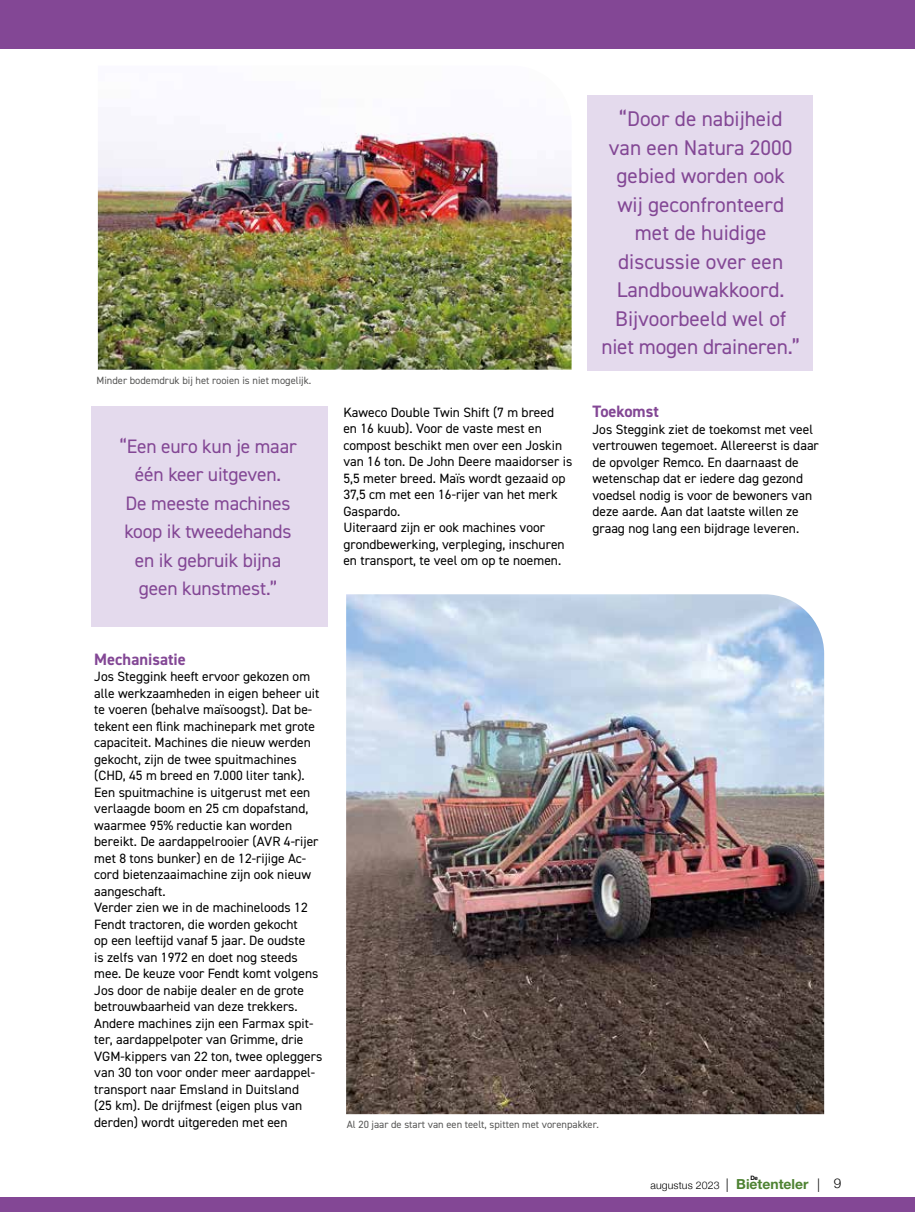
<style>
.page{position:relative;width:915px;height:1212px;background:#fff}
.page>*{position:absolute;margin:0;border:0;box-sizing:border-box;transform-origin:0 0}
.t1{font:21.3px/28.5px "DIN2014";color:#834795;text-align:center}
.t2{font:19.5px/28.5px "DIN2014";letter-spacing:-.01em;color:#834795;text-align:center}
.t3{font:700 16.5px "DIN2014";color:#834795}
.t4{font:13.5px/16.5px "DIN2014";color:#000}
.t5{font:300 13.5px "Helvetica Neue";color:#000}
.t6{font:10.5px "DIN2014";color:#575756}
.t7{font:300 10.5px "Helvetica Neue";letter-spacing:.01em;color:#000}
.t8{font:700 6px "Helvetica Neue LT Std";color:#000}
.s1{font-size:13.5px}
.s2{font-family:"Helvetica Neue LT Std";font-weight:700;font-size:13.95px;color:#4d8231}
</style>
<div class="page">
<div style="left:0;top:1197px;width:914px;height:15px;background:#834795"></div>
<div style="left:0;top:0;width:914px;height:49px;background:#834795"></div>
<div style="left:587px;top:96px;width:225px;height:275px;background:#e4daed"></div>
<div style="left:91px;top:406px;width:237px;height:220px;background:#e4daed"></div>
<img style="left:98px;top:133px;width:473px;height:237px">
<img style="left:346px;top:594px;width:477px;height:520px">
<p class="t6" style="left:96px;top:374px;width:216px">Minder bodemdruk bij het rooien is niet mogelijk.</p>
<h2 class="t2" style="left:119px;top:431px;width:179px">“Een euro kun je maar één keer uitgeven.<br>De meeste machines koop ik tweedehands en ik gebruik bijna geen kunstmest.”</h2>
<p class="t3" style="left:94px;top:648px;width:93px">Mechanisatie</p>
<p class="t4" style="left:94px;top:668px;width:229px">Jos Steggink heeft ervoor gekozen om alle werkzaamheden in eigen beheer uit te voeren (behalve maïsoogst). Dat be&shy;tekent een flink machinepark met grote capaciteit. Machines die nieuw werden gekocht, zijn de twee spuitmachines (CHD, 45 m breed en 7.000 liter tank).<br>Een spuitmachine is uitgerust met een verlaagde boom en 25 cm dopafstand, waarmee 95% reductie kan worden bereikt. De aardappelrooier (AVR 4-rijer met 8 tons bunker) en de 12-rijige Ac&shy;cord bietenzaaimachine zijn ook nieuw aangeschaft.<br>Verder zien we in de machineloods 12<br>Fendt tractoren, die worden gekocht<br>op een leeftijd vanaf 5 jaar. De oudste<br>is zelfs van 1972 en doet nog steeds mee. De keuze voor Fendt komt volgens Jos door de nabije dealer en de grote betrouwbaarheid van deze trekkers.<br>Andere machines zijn een Farmax spit&shy;ter, aardappelpoter van Grimme, drie VGM-kippers van 22 ton, twee opleggers van 30 ton voor onder meer aardappel&shy;transport naar Emsland in Duitsland<br>(25 km). De drijfmest (eigen plus van derden) wordt uitgereden met een</p>
<h1 class="t1" style="left:601px;top:104px;width:200px">“Door de nabijheid van een Natura 2000 gebied worden ook wij geconfronteerd met de huidige discussie over een<br>Landbouwakkoord.<br>Bijvoorbeeld wel of niet mogen draineren.”</h1>
<p class="t4" style="left:343px;top:404px;width:230px">Kaweco Double Twin Shift (7 m breed<br>en 16 kuub). Voor de vaste mest en compost beschikt men over een Joskin van 16 ton. De John Deere maaidorser is 5,5 meter breed. Maïs wordt gezaaid op 37,5 cm met een 16-rijer van het merk Gaspardo.<br>Uiteraard zijn er ook machines voor grondbewerking, verpleging, inschuren en transport, te veel om op te noemen.</p>
<p class="t3" style="left:592px;top:400px;width:68px">Toekomst</p>
<p class="t4" style="left:592px;top:420px;width:228px">Jos Steggink ziet de toekomst met veel vertrouwen tegemoet. Allereerst is daar de opvolger Remco. En daarnaast de wetenschap dat er iedere dag gezond voedsel nodig is voor de bewoners van deze aarde. Aan dat laatste willen ze graag nog lang een bijdrage leveren.</p>
<p class="t6" style="left:347px;top:1117px;width:253px">Al 20 jaar de start van een teelt, spitten met vorenpakker.</p>
<p class="t8" style="left:750px;top:1174px;width:9px">De</p>
<p class="t7" style="left:650px;top:1176px;width:159px">augustus 2023 <span class="s1">|</span> <span class="s2">Bietenteler</span></p>
<p class="t5" style="left:816px;top:1172px;width:26px">| 9</p>
</div>
